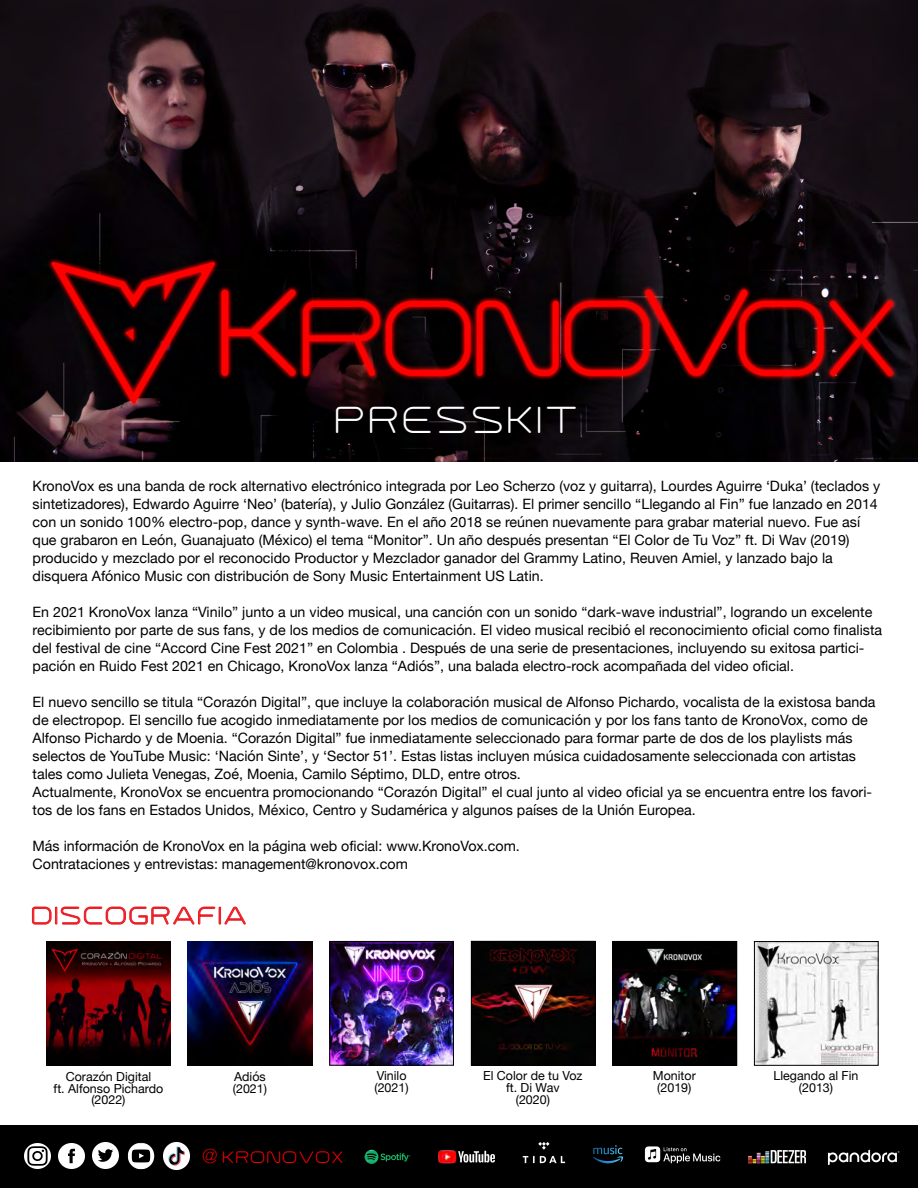
<style>
.page{position:relative;width:918px;height:1188px;background:#fff}
.page>*{position:absolute;margin:0;border:0;box-sizing:border-box;transform-origin:0 0}
.t1{font:44.1px "Duborics";color:#fff}
.t2{font:28.5px "Duborics";color:#eb1c24}
.t3{font:19.5px "Duborics";color:#f00}
.t4{font:14.25px/18px "Helvetica Neue";color:#000}
.t5{font:12.45px/11.9px "Helvetica Neue";color:#000;text-align:center}
.s1{font-family:"Helvetica Neue";font-weight:100}
</style>
<div class="page">
<div style="left:0;top:1126px;width:918px;height:62px;background:#000"></div>
<img style="left:127px;top:1142px;width:27px;height:27px">
<img style="left:93px;top:1143px;width:25px;height:26px">
<img style="left:25px;top:1143px;width:25px;height:26px">
<img style="left:59px;top:1143px;width:25px;height:26px">
<img style="left:163px;top:1143px;width:26px;height:26px">
<svg style="left:32px;top:906px;width:214px;height:19px"></svg>
<img style="left:46px;top:941px;width:124px;height:124px">
<img style="left:188px;top:941px;width:124px;height:124px">
<img style="left:331px;top:943px;width:121px;height:121px">
<div style="left:329px;top:941px;width:125px;height:125px;border:1px solid #000"></div>
<img style="left:473px;top:943px;width:121px;height:120px">
<div style="left:471px;top:941px;width:125px;height:124px;border:1px solid #000"></div>
<img style="left:615px;top:943px;width:120px;height:121px">
<div style="left:613px;top:941px;width:124px;height:125px;border:1px solid #000"></div>
<img style="left:756px;top:943px;width:121px;height:121px">
<div style="left:754px;top:941px;width:125px;height:125px;border:1px solid #000"></div>
<img style="left:364px;top:1142px;width:536px;height:23px">
<img style="left:0;top:1px;width:917px;height:460px">
<h1 class="t1" style="left:336px;top:384px;width:248px">PRESSKIT</h1>
<p class="t4" style="left:33px;top:478px;width:849px">KronoVox es una banda de rock alternativo electrónico integrada por Leo Scherzo (voz y guitarra), Lourdes Aguirre ‘Duka’ (teclados y sintetizadores), Edwardo Aguirre ‘Neo’ (batería), y Julio González (Guitarras). El primer sencillo “Llegando al Fin” fue lanzado en 2014 con un sonido 100% electro-pop, dance y synth-wave. En el año 2018 se reúnen nuevamente para grabar material nuevo. Fue así que grabaron en León, Guanajuato (México) el tema “Monitor”. Un año después presentan “El Color de Tu Voz” ft. Di Wav (2019) producido y mezclado por el reconocido Productor y Mezclador ganador del Grammy Latino, Reuven Amiel, y lanzado bajo la disquera Afónico Music con distribución de Sony Music Entertainment US Latin.</p>
<p class="t4" style="left:33px;top:604px;width:851px">En 2021 KronoVox lanza “Vinilo” junto a un video musical, una canción con un sonido “dark-wave industrial”, logrando un excelente recibimiento por parte de sus fans, y de los medios de comunicación. El video musical recibió el reconocimiento oficial como finalista del festival de cine “Accord Cine Fest 2021” en Colombia . Después de una serie de presentaciones, incluyendo su exitosa partici&shy;pación en Ruido Fest 2021 en Chicago, KronoVox lanza “Adiós”, una balada electro-rock acompañada del video oficial.</p>
<p class="t4" style="left:33px;top:694px;width:844px">El nuevo sencillo se titula “Corazón Digital”, que incluye la colaboración musical de Alfonso Pichardo, vocalista de la existosa banda de electropop. El sencillo fue acogido inmediatamente por los medios de comunicación y por los fans tanto de KronoVox, como de Alfonso Pichardo y de Moenia. “Corazón Digital” fue inmediatamente seleccionado para formar parte de dos de los playlists más selectos de YouTube Music: ‘Nación Sinte’, y ‘Sector 51’. Estas listas incluyen música cuidadosamente seleccionada con artistas tales como Julieta Venegas, Zoé, Moenia, Camilo Séptimo, DLD, entre otros.<br>Actualmente, KronoVox se encuentra promocionando “Corazón Digital” el cual junto al video oficial ya se encuentra entre los favori&shy;tos de los fans en Estados Unidos, México, Centro y Sudamérica y algunos países de la Unión Europea.</p>
<p class="t4" style="left:33px;top:838px;width:489px">Más información de KronoVox en la página web oficial: www.KronoVox.com.<br>Contrataciones y entrevistas: management@kronovox.com</p>
<h2 class="t2" style="left:32px;top:892px;width:219px">DISCOGRAFIA</h2>
<p class="t5" style="left:54px;top:1071px;width:111px">Corazón Digital<br>ft. Alfonso Pichardo (2022)</p>
<p class="t5" style="left:233px;top:1071px;width:36px;text-align:left">Adiós (2021)</p>
<p class="t5" style="left:375px;top:1070px;width:36px;text-align:left">Vinilo (2021)</p>
<p class="t5" style="left:483px;top:1071px;width:101px">El Color de tu Voz ft. Di Wav<br>(2020)</p>
<p class="t5" style="left:653px;top:1070px;width:44px">Monitor (2019)</p>
<p class="t5" style="left:774px;top:1070px;width:86px">Llegando al Fin (2013)</p>
<h3 class="t3" style="left:202px;top:1141px;width:145px"><span class="s1">@</span> KRONOVOX</h3>
</div>
